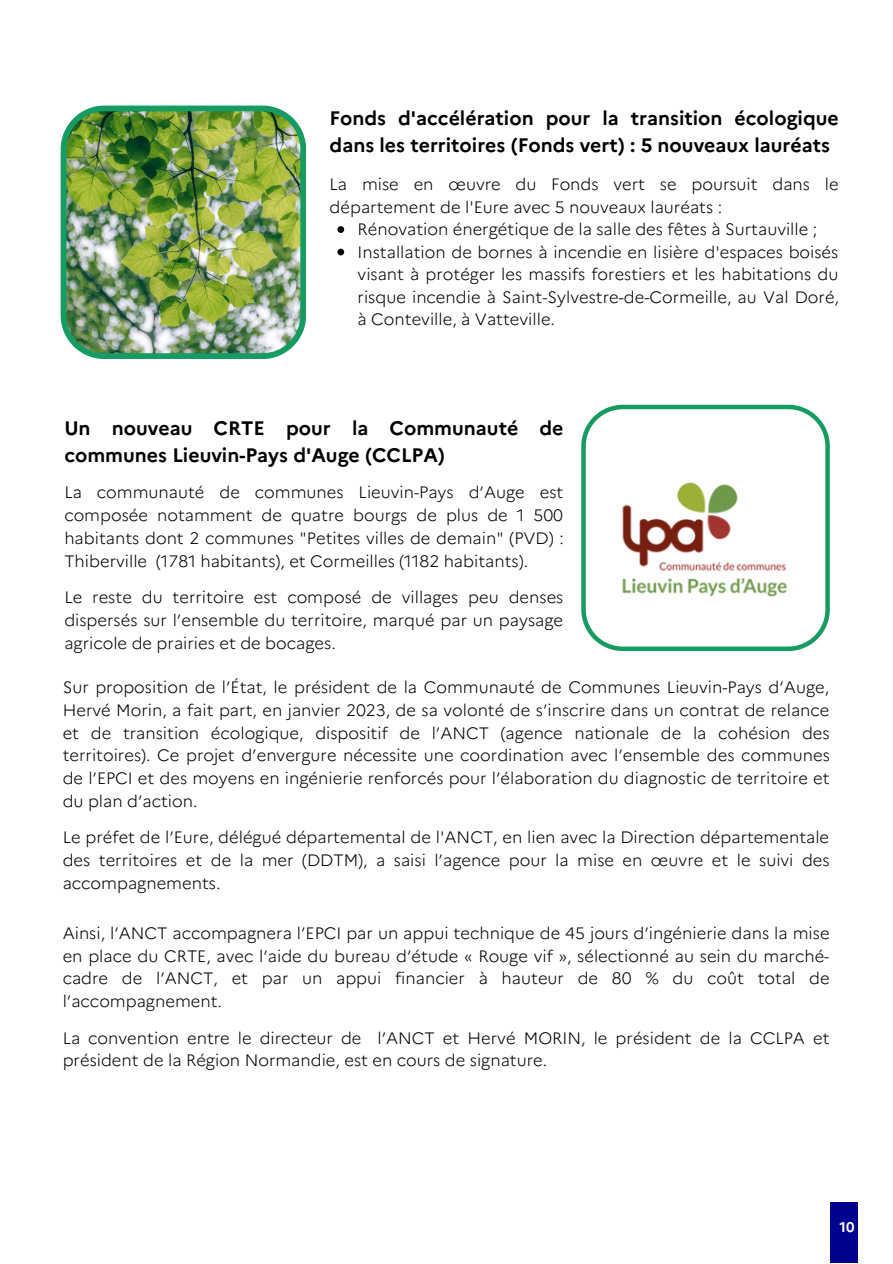
<style>
.page{position:relative;width:893px;height:1264px;background:#fff}
.page>*{position:absolute;margin:0;border:0;box-sizing:border-box;transform-origin:0 0}
.t1{font:700 19.5px/27px "Marianne";color:#000}
.t2{font:300 16.5px/22.8px "Marianne";color:#000;text-align:justify}
.t3{font:700 14.1px "Marianne";color:#fff}
</style>
<div class="page">
<img style="left:61px;top:106px;width:245px;height:253px">
<svg style="left:581px;top:405px;width:248px;height:246px"></svg>
<svg style="left:337px;top:226px;width:7px;height:7px"></svg>
<svg style="left:337px;top:249px;width:7px;height:6px"></svg>
<div style="left:829px;top:1201px;width:28px;height:61px;background:#010190"></div>
<p class="t1" style="left:329px;top:103px;width:510px">Fonds d'accélération pour la transition écologique dans les territoires (Fonds vert) : 5 nouveaux lauréats</p>
<p class="t2" style="left:329px;top:172px;width:510px">La mise en œuvre du Fonds vert se poursuit dans le département de l'Eure avec 5 nouveaux lauréats :</p>
<p class="t2" style="left:357px;top:216px;width:461px">Rénovation énergétique de la salle des fêtes à Surtauville ;</p>
<p class="t2" style="left:357px;top:239px;width:483px">Installation de bornes à incendie en lisière d'espaces boisés visant à protéger les massifs forestiers et les habitations du risque incendie à Saint-Sylvestre-de-Cormeille, au Val Doré, à Conteville, à Vatteville.</p>
<p class="t1" style="left:64px;top:412px;width:500px">Un nouveau CRTE pour la Communauté de communes Lieuvin-Pays d'Auge (CCLPA)</p>
<p class="t2" style="left:64px;top:480px;width:501px">La communauté de communes Lieuvin-Pays d’Auge est composée notamment de quatre bourgs de plus de 1 500 habitants dont 2 communes "Petites villes de demain" (PVD) :<br>Thiberville (1781 habitants), et Cormeilles (1182 habitants).</p>
<p class="t2" style="left:64px;top:584px;width:500px">Le reste du territoire est composé de villages peu denses dispersés sur l’ensemble du territoire, marqué par un paysage agricole de prairies et de bocages.</p>
<p class="t2" style="left:63px;top:674px;width:768px">Sur proposition de l’État, le président de la Communauté de Communes Lieuvin-Pays d’Auge, Hervé Morin, a fait part, en janvier 2023, de sa volonté de s’inscrire dans un contrat de relance et de transition écologique, dispositif de l’ANCT (agence nationale de la cohésion des territoires). Ce projet d’envergure nécessite une coordination avec l’ensemble des communes de l’EPCI et des moyens en ingénierie renforcés pour l’élaboration du diagnostic de territoire et du plan d’action.</p>
<p class="t2" style="left:63px;top:824px;width:768px">Le préfet de l’Eure, délégué départemental de l'ANCT, en lien avec la Direction départementale des territoires et de la mer (DDTM), a saisi l’agence pour la mise en œuvre et le suivi des accompagnements.</p>
<p class="t2" style="left:63px;top:920px;width:768px">Ainsi, l’ANCT accompagnera l’EPCI par un appui technique de 45 jours d’ingénierie dans la mise en place du CRTE, avec l’aide du bureau d’étude « Rouge vif », sélectionné au sein du marché&shy;cadre de l’ANCT, et par un appui financier à hauteur de 80 % du coût total de l’accompagnement.</p>
<p class="t2" style="left:63px;top:1025px;width:768px">La convention entre le directeur de l’ANCT et Hervé MORIN, le président de la CCLPA et président de la Région Normandie, est en cours de signature.</p>
<p class="t3" style="left:839px;top:1215px;width:17px">10</p>
</div>
